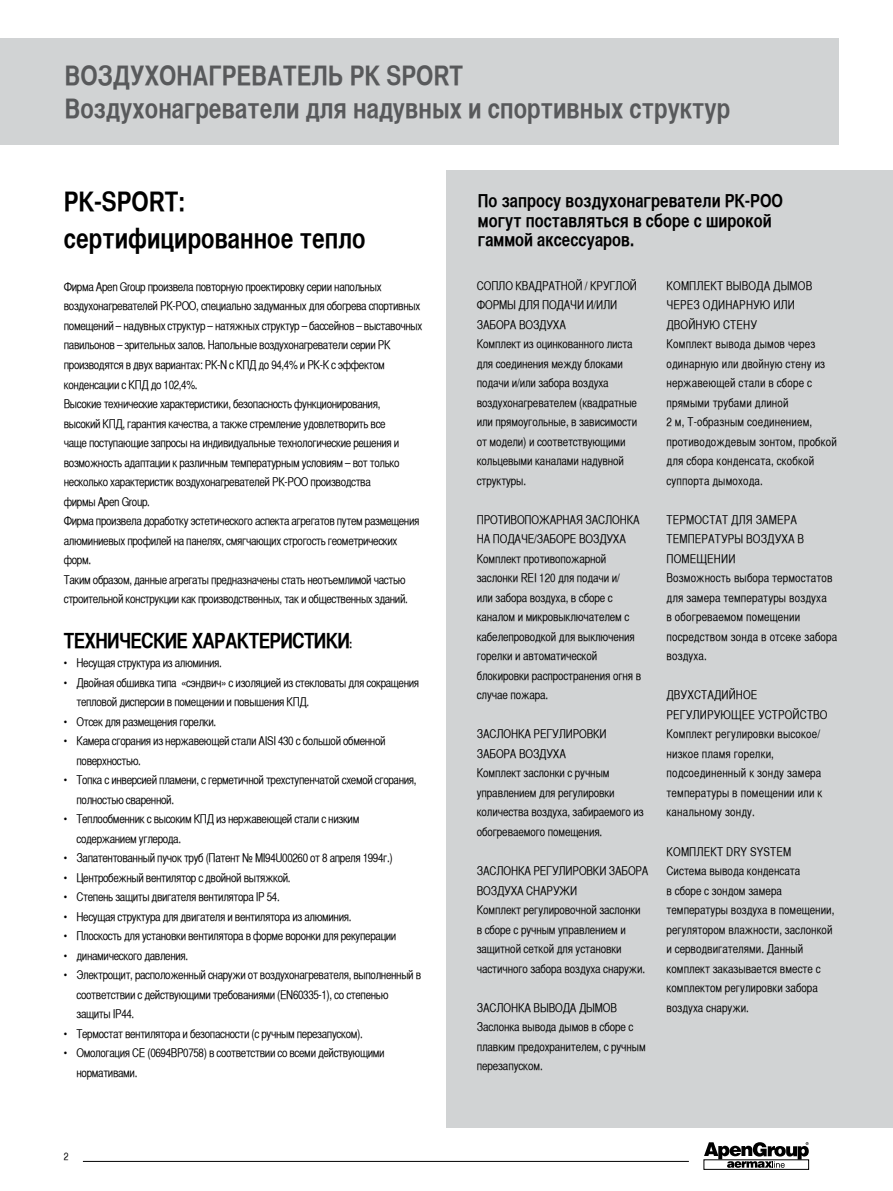
<style>
.page{position:relative;width:893px;height:1191px;background:#fff}
.page>*{position:absolute;margin:0;border:0;box-sizing:border-box;transform-origin:0 0}
.t1{font:27px/32.4px "Helvetica CY Bold";color:#58595b}
.t2{font:27px/36.6px "Helvetica CY Bold";color:#000}
.t3{font:21px "Helvetica CY Bold";letter-spacing:-.03em;color:#000}
.t4{font:18px/19.5px "Helvetica CY Bold";color:#000}
.t5{font:12px/19.5px "Helvetica CY Plain";letter-spacing:-.03em;color:#000}
.t6{font:12px/19.5px "Helvetica CY Plain";letter-spacing:-.01em;color:#000}
.t7{font:12px/19.5px "Helvetica CY Plain";letter-spacing:.01em;color:#000}
.t8{font:12px/19.5px "Helvetica CY Plain";color:#000}
.t9{font:10.5px "Helvetica CY Plain";color:#000}
.s1{font-size:12px}
</style>
<div class="page">
<div style="left:446px;top:170px;width:447px;height:957px;background:#d1d3d4"></div>
<div style="left:0;top:38px;width:838px;height:107px;background:#d1d3d4"></div>
<hr style="left:83px;top:1161px;width:606px;height:1px;background:#000">
<svg style="left:704px;top:1142px;width:105px;height:25px"></svg>
<h1 class="t1" style="left:64px;top:59px;width:667px">ВОЗДУХОНАГРЕВАТЕЛЬ РК SPORT<br>Воздухонагреватели для надувных и спортивных структур</h1>
<h1 class="t2" style="left:64px;top:183px;width:303px">PK-SPORT: сертифицированное тепло</h1>
<p class="t5" style="left:64px;top:277px;width:360px">Фирма Apen Group произвела повторную проектировку серии напольных воздухонагревателей РК-РОО, специально задуманных для обогрева спортивных помещений – надувных структур – натяжных структур – бассейнов – выставочных павильонов – зрительных залов. Напольные воздухонагреватели серии РК производятся в двух вариантах: РК-N с КПД до 94,4% и РК-К с эффектом конденсации с КПД до 102,4%.<br>Высокие технические характеристики, безопасность функционирования,<br>высокий КПД, гарантия качества, а также стремление удовлетворить все<br>чаще поступающие запросы на индивидуальные технологические решения и возможность адаптации к различным температурным условиям – вот только несколько характеристик воздухонагревателей РК-РОО производства<br>фирмы Apen Group.<br>Фирма произвела доработку эстетического аспекта агрегатов путем размещения алюминиевых профилей на панелях, смягчающих строгость геометрических форм.<br>Таким образом, данные агрегаты предназначены стать неотъемлимой частью строительной конструкции как производственных, так и общественных зданий.</p>
<h2 class="t3" style="left:64px;top:627px;width:290px">ТЕХНИЧЕСКИЕ ХАРАКТЕРИСТИКИ<span class="s1">:</span></h2>
<p class="t5" style="left:64px;top:653px;width:160px">• Несущая структура из алюминия.</p>
<p class="t5" style="left:77px;top:673px;width:344px;text-indent:-13px">• Двойная обшивка типа «сэндвич» с изоляцией из стекловаты для сокращения тепловой дисперсии в помещении и повышения КПД.</p>
<p class="t5" style="left:64px;top:712px;width:154px">• Отсек для размещения горелки.</p>
<p class="t5" style="left:77px;top:731px;width:311px;text-indent:-13px">• Камера сгорания из нержавеющей стали AISI 430 с большой обменной поверхностью.</p>
<p class="t5" style="left:77px;top:770px;width:342px;text-indent:-13px">• Топка с инверсией пламени, с герметичной трехступенчатой схемой сгорания, полностью сваренной.</p>
<p class="t5" style="left:77px;top:809px;width:284px;text-indent:-13px">• Теплообменник с высоким КПД из нержавеющей стали с низким содержанием углерода.</p>
<p class="t5" style="left:64px;top:848px;width:330px">• Запатентованный пучок труб (Патент № MI94U00260 от 8 апреля 1994г.)</p>
<p class="t5" style="left:64px;top:868px;width:228px">• Центробежный вентилятор с двойной вытяжкой.</p>
<p class="t5" style="left:64px;top:887px;width:218px">• Степень защиты двигателя вентилятора IP 54.</p>
<p class="t5" style="left:64px;top:907px;width:289px">• Несущая структура для двигателя и вентилятора из алюминия.</p>
<p class="t5" style="left:64px;top:926px;width:334px">• Плоскость для установки вентилятора в форме воронки для рекуперации</p>
<p class="t5" style="left:64px;top:946px;width:126px">• динамического давления.</p>
<p class="t5" style="left:77px;top:965px;width:346px;text-indent:-13px">• Электрощит, расположенный снаружи от воздухонагревателя, выполненный в соответствии с действующими требованиями (EN60335-1), со степенью защиты IP44.</p>
<p class="t5" style="left:64px;top:1024px;width:301px">• Термостат вентилятора и безопасности (с ручным перезапуском).</p>
<p class="t5" style="left:77px;top:1043px;width:310px;text-indent:-13px">• Омологация СЕ (0694ВР0758) в соответствии со всеми действующими нормативами.</p>
<p class="t9" style="left:64px;top:1150px;width:6px">2</p>
<h3 class="t4" style="left:478px;top:191px;width:307px">По запросу воздухонагреватели РК-РОО могут поставляться в сборе с широкой гаммой аксессуаров.</h3>
<p class="t6" style="left:477px;top:276px;width:162px">СОПЛО КВАДРАТНОЙ / КРУГЛОЙ<br>ФОРМЫ ДЛЯ ПОДАЧИ И/ИЛИ<br>ЗАБОРА ВОЗДУХА<br>Комплект из оцинкованного листа для соединения между блоками подачи и/или забора воздуха воздухонагревателем (квадратные или прямоугольные, в зависимости от модели) и соответствующими кольцевыми каналами надувной структуры.</p>
<p class="t6" style="left:477px;top:510px;width:166px">ПРОТИВОПОЖАРНАЯ ЗАСЛОНКА<br>НА ПОДАЧЕ/ЗАБОРЕ ВОЗДУХА<br>Комплект противопожарной заслонки REI 120 для подачи и/<br>или забора воздуха, в сборе с каналом и микровыключателем с кабелепроводкой для выключения горелки и автоматической блокировки распространения огня в случае пожара.</p>
<p class="t6" style="left:477px;top:724px;width:168px">ЗАСЛОНКА РЕГУЛИРОВКИ<br>ЗАБОРА ВОЗДУХА<br>Комплект заслонки с ручным управлением для регулировки количества воздуха, забираемого из обогреваемого помещения.</p>
<p class="t6" style="left:477px;top:861px;width:173px">ЗАСЛОНКА РЕГУЛИРОВКИ ЗАБОРА<br>ВОЗДУХА СНАРУЖИ<br>Комплект регулировочной заслонки в сборе с ручным управлением и защитной сеткой для установки частичного забора воздуха снаружи.</p>
<p class="t6" style="left:477px;top:997px;width:170px">ЗАСЛОНКА ВЫВОДА ДЫМОВ<br>Заслонка вывода дымов в сборе с плавким предохранителем, с ручным перезапуском.</p>
<p class="t7" style="left:666px;top:276px;width:172px">КОМПЛЕКТ ВЫВОДА ДЫМОВ<br>ЧЕРЕЗ ОДИНАРНУЮ ИЛИ<br>ДВОЙНУЮ СТЕНУ<br>Комплект вывода дымов через одинарную или двойную стену из нержавеющей стали в сборе с прямыми трубами длиной<br>2 м, Т-образным соединением, противодождевым зонтом, пробкой для сбора конденсата, скобкой суппорта дымохода.</p>
<p class="t7" style="left:666px;top:510px;width:172px">ТЕРМОСТАТ ДЛЯ ЗАМЕРА<br>ТЕМПЕРАТУРЫ ВОЗДУХА В<br>ПОМЕЩЕНИИ<br>Возможность выбора термостатов для замера температуры воздуха<br>в обогреваемом помещении посредством зонда в отсеке забора воздуха.</p>
<p class="t7" style="left:666px;top:685px;width:162px">ДВУХСТАДИЙНОЕ<br>РЕГУЛИРУЮЩЕЕ УСТРОЙСТВО<br>Комплект регулировки высокое/ низкое пламя горелки, подсоединенный к зонду замера температуры в помещении или к канальному зонду.</p>
<p class="t8" style="left:666px;top:841px;width:169px">КОМПЛЕКТ DRY SYSTEM<br>Система вывода конденсата<br>в сборе с зондом замера температуры воздуха в помещении, регулятором влажности, заслонкой и серводвигателями. Данный комплект заказывается вместе с комплектом регулировки забора воздуха снаружи.</p>
</div>
